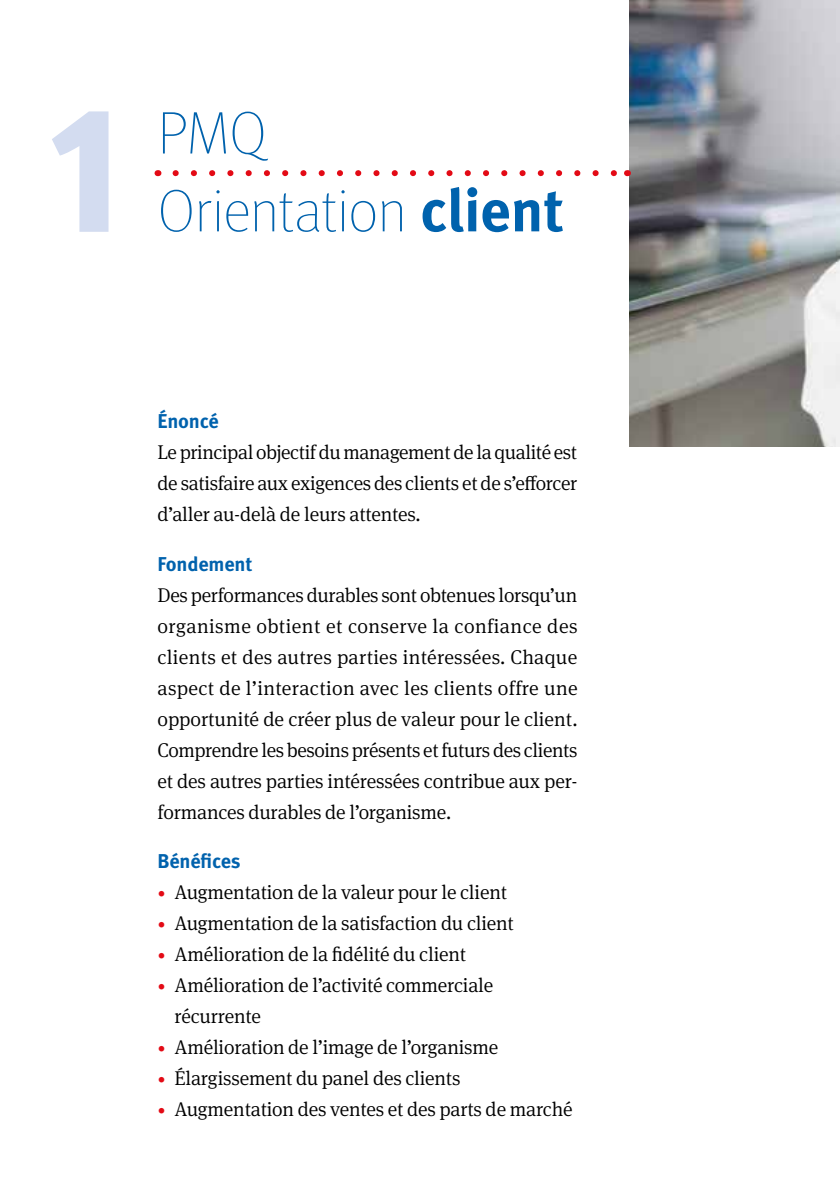
<style>
.page{position:relative;width:840px;height:1191px;background:#fff}
.page>*{position:absolute;margin:0;border:0;box-sizing:border-box;transform-origin:0 0}
.t1{font:900 178px "Meta Pro";color:#d3dcf0}
.t2{font:100 60px/77.8px "Meta Pro";letter-spacing:-.015em;color:#0062ad}
.t3{font:300 20px/31px "Meta Serif Pro";letter-spacing:-.01em;color:#000;text-align:justify}
.t4{font:700 20px "Meta Pro";letter-spacing:-.01em;color:#0062ad}
.s1{font-weight:700}
.s2{font-size:16px;color:#e30a15}
</style>
<div class="page">
<img style="left:629px;top:0;width:210px;height:446px">
<svg style="left:175px;top:170px;width:442px;height:6px"></svg>
<h1 class="t1" style="left:47px;top:29px;width:76px">1</h1>
<h2 class="t2" style="left:157px;top:92px;width:408px">PMQ<br>Orientation <span class="s1">client</span></h2>
<p class="t4" style="left:157px;top:405px;width:63px">Énoncé</p>
<p class="t3" style="left:157px;top:435px;width:421px">Le principal objectif du management de la qualité est de satisfaire aux exigences des clients et de s’efforcer d’aller au-delà de leurs attentes.</p>
<p class="t4" style="left:157px;top:548px;width:96px">Fondement</p>
<p class="t3" style="left:157px;top:578px;width:421px">Des performances durables sont obtenues lorsqu’un organisme obtient et conserve la confiance des clients et des autres parties intéressées. Chaque aspect de l’interaction avec les clients offre une opportunité de créer plus de valeur pour le client.<br>Comprendre les besoins présents et futurs des clients et des autres parties intéressées contribue aux per&shy;formances durables de l’organisme.</p>
<p class="t4" style="left:157px;top:845px;width:85px">Bénéfices</p>
<p class="t3" style="left:157px;top:876px;width:351px"><span class="s2">•</span> Augmentation de la valeur pour le client</p>
<p class="t3" style="left:157px;top:907px;width:358px"><span class="s2">•</span> Augmentation de la satisfaction du client</p>
<p class="t3" style="left:157px;top:938px;width:310px"><span class="s2">•</span> Amélioration de la fidélité du client</p>
<p class="t3" style="left:174px;top:969px;width:320px;text-indent:-17px"><span class="s2">•</span> Amélioration de l’activité commerciale récurrente</p>
<p class="t3" style="left:157px;top:1031px;width:342px"><span class="s2">•</span> Amélioration de l’image de l’organisme</p>
<p class="t3" style="left:157px;top:1062px;width:304px"><span class="s2">•</span> Élargissement du panel des clients</p>
<p class="t3" style="left:157px;top:1093px;width:416px"><span class="s2">•</span> Augmentation des ventes et des parts de marché</p>
</div>
